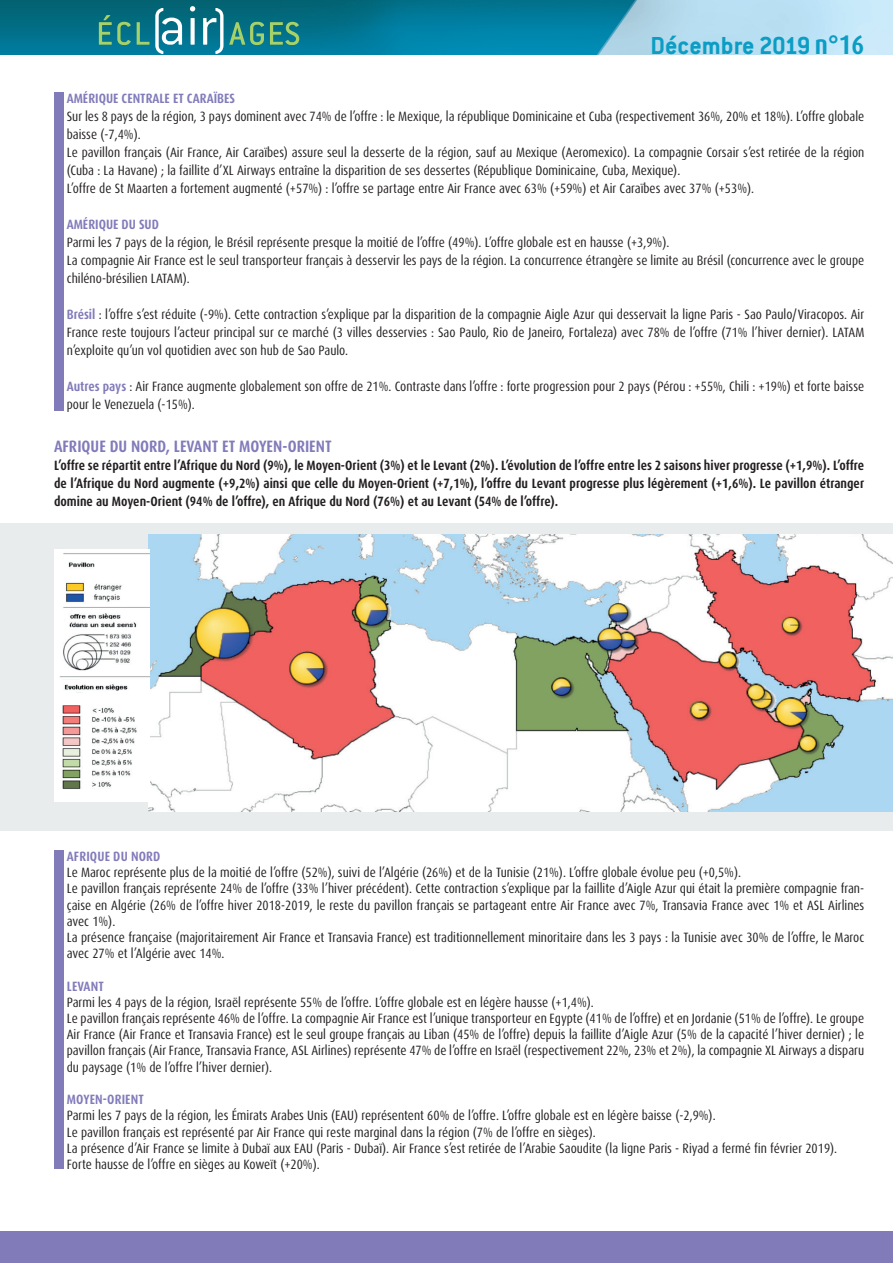
<style>
.page{position:relative;width:893px;height:1263px;background:#fff}
.page>*{position:absolute;margin:0;border:0;box-sizing:border-box;transform-origin:0 0}
.t1{font:700 27px "Conduit ITC";color:#0b9dc4}
.t2{font:700 condensed 16.5px "Dax OT";color:#817bba}
.t3{font:condensed 13.5px/16.2px "Dax OT";color:#231f20}
.t4{font:700 condensed 13.5px/18px "Dax OT";color:#231f20;text-align:justify}
.t5{font:700 condensed 13.5px "Dax OT";color:#817bba}
.s1{font-family:"Dax OT";font-stretch:condensed}
.s2{font-weight:700;color:#817bba}
</style>
<div class="page">
<img style="left:0;top:0;width:893px;height:54px">
<svg style="left:99px;top:15px;width:32px;height:30px"></svg>
<svg style="left:137px;top:22px;width:12px;height:23px"></svg>
<svg style="left:155px;top:8px;width:27px;height:46px"></svg>
<svg style="left:190px;top:6px;width:5px;height:39px"></svg>
<svg style="left:203px;top:8px;width:20px;height:46px"></svg>
<svg style="left:229px;top:22px;width:35px;height:23px"></svg>
<svg style="left:270px;top:22px;width:29px;height:23px"></svg>
<div style="left:54px;top:850px;width:9px;height:319px;background:#817bba"></div>
<div style="left:0;top:523px;width:893px;height:308px;background:#e9eced"></div>
<img style="left:149px;top:535px;width:744px;height:276px">
<div style="left:54px;top:550px;width:96px;height:251px;background:#fff"></div>
<img style="left:59px;top:553px;width:91px;height:236px">
<div style="left:0;top:1232px;width:893px;height:31px;background:#817bba"></div>
<div style="left:54px;top:92px;width:9px;height:319px;background:#817bba"></div>
<h1 class="t1" style="left:651px;top:30px;width:215px">Décembre 2019 <span class="s1">n°16</span></h1>
<p class="t5" style="left:67px;top:90px;width:170px">AMÉRIQUE CENTRALE ET CARAÏBES</p>
<p class="t3" style="left:67px;top:108px;width:799px;line-height:18px">Sur les 8 pays de la région, 3 pays dominent avec 74% de l’offre : le Mexique, la république Dominicaine et Cuba (respectivement 36%, 20% et 18%). L’offre globale baisse (-7,4%).<br>Le pavillon français (Air France, Air Caraïbes) assure seul la desserte de la région, sauf au Mexique (Aeromexico). La compagnie Corsair s’est retirée de la région (Cuba : La Havane) ; la faillite d’XL Airways entraîne la disparition de ses dessertes (République Dominicaine, Cuba, Mexique).<br>L’offre de St Maarten a fortement augmenté (+57%) : l’offre se partage entre Air France avec 63% (+59%) et Air Caraïbes avec 37% (+53%).</p>
<p class="t5" style="left:67px;top:216px;width:94px">AMÉRIQUE DU SUD</p>
<p class="t3" style="left:67px;top:234px;width:799px;line-height:18px">Parmi les 7 pays de la région, le Brésil représente presque la moitié de l’offre (49%). L’offre globale est en hausse (+3,9%).<br>La compagnie Air France est le seul transporteur français à desservir les pays de la région. La concurrence étrangère se limite au Brésil (concurrence avec le groupe chiléno-brésilien LATAM).</p>
<p class="t3" style="left:67px;top:306px;width:799px;line-height:18px;text-align:justify"><span class="s2">Brésil</span> : l’offre s’est réduite (-9%). Cette contraction s’explique par la disparition de la compagnie Aigle Azur qui desservait la ligne Paris - Sao Paulo/Viracopos. Air France reste toujours l’acteur principal sur ce marché (3 villes desservies : Sao Paulo, Rio de Janeiro, Fortaleza) avec 78% de l’offre (71% l’hiver dernier). LATAM n’exploite qu’un vol quotidien avec son hub de Sao Paulo.</p>
<p class="t3" style="left:67px;top:378px;width:799px;line-height:18px"><span class="s2">Autres pays</span> : Air France augmente globalement son offre de 21%. Contraste dans l’offre : forte progression pour 2 pays (Pérou : +55%, Chili : +19%) et forte baisse pour le Venezuela (-15%).</p>
<p class="t2" style="left:54px;top:436px;width:279px">AFRIQUE DU NORD, LEVANT ET MOYEN-ORIENT</p>
<p class="t4" style="left:54px;top:456px;width:812px">L’offre se répartit entre l’Afrique du Nord (9%), le Moyen-Orient (3%) et le Levant (2%). L’évolution de l’offre entre les 2 saisons hiver progresse (+1,9%). L’offre de l’Afrique du Nord augmente (+9,2%) ainsi que celle du Moyen-Orient (+7,1%), l’offre du Levant progresse plus légèrement (+1,6%). Le pavillon étranger domine au Moyen-Orient (94% de l’offre), en Afrique du Nord (76%) et au Levant (54% de l’offre).</p>
<p class="t5" style="left:67px;top:848px;width:95px">AFRIQUE DU NORD</p>
<p class="t3" style="left:67px;top:865px;width:799px">Le Maroc représente plus de la moitié de l’offre (52%), suivi de l’Algérie (26%) et de la Tunisie (21%). L’offre globale évolue peu (+0,5%).<br>Le pavillon français représente 24% de l’offre (33% l’hiver précédent). Cette contraction s’explique par la faillite d’Aigle Azur qui était la première compagnie fran&shy;çaise en Algérie (26% de l’offre hiver 2018-2019, le reste du pavillon français se partageant entre Air France avec 7%, Transavia France avec 1% et ASL Airlines avec 1%).<br>La présence française (majoritairement Air France et Transavia France) est traditionnellement minoritaire dans les 3 pays : la Tunisie avec 30% de l’offre, le Maroc avec 27% et l’Algérie avec 14%.</p>
<p class="t5" style="left:67px;top:977px;width:39px">LEVANT</p>
<p class="t3" style="left:67px;top:994px;width:799px">Parmi les 4 pays de la région, Israël représente 55% de l’offre. L’offre globale est en légère hausse (+1,4%).<br>Le pavillon français représente 46% de l’offre. La compagnie Air France est l’unique transporteur en Egypte (41% de l’offre) et en Jordanie (51% de l’offre). Le groupe Air France (Air France et Transavia France) est le seul groupe français au Liban (45% de l’offre) depuis la faillite d’Aigle Azur (5% de la capacité l’hiver dernier) ; le pavillon français (Air France, Transavia France, ASL Airlines) représente 47% de l’offre en Israël (respectivement 22%, 23% et 2%), la compagnie XL Airways a disparu du paysage (1% de l’offre l’hiver dernier).</p>
<p class="t5" style="left:67px;top:1091px;width:79px">MOYEN-ORIENT</p>
<p class="t3" style="left:67px;top:1108px;width:772px">Parmi les 7 pays de la région, les Émirats Arabes Unis (EAU) représentent 60% de l’offre. L’offre globale est en légère baisse (-2,9%).<br>Le pavillon français est représenté par Air France qui reste marginal dans la région (7% de l’offre en sièges).<br>La présence d’Air France se limite à Dubaï aux EAU (Paris - Dubaï). Air France s’est retirée de l’Arabie Saoudite (la ligne Paris - Riyad a fermé fin février 2019).<br>Forte hausse de l’offre en sièges au Koweït (+20%).</p>
</div>
